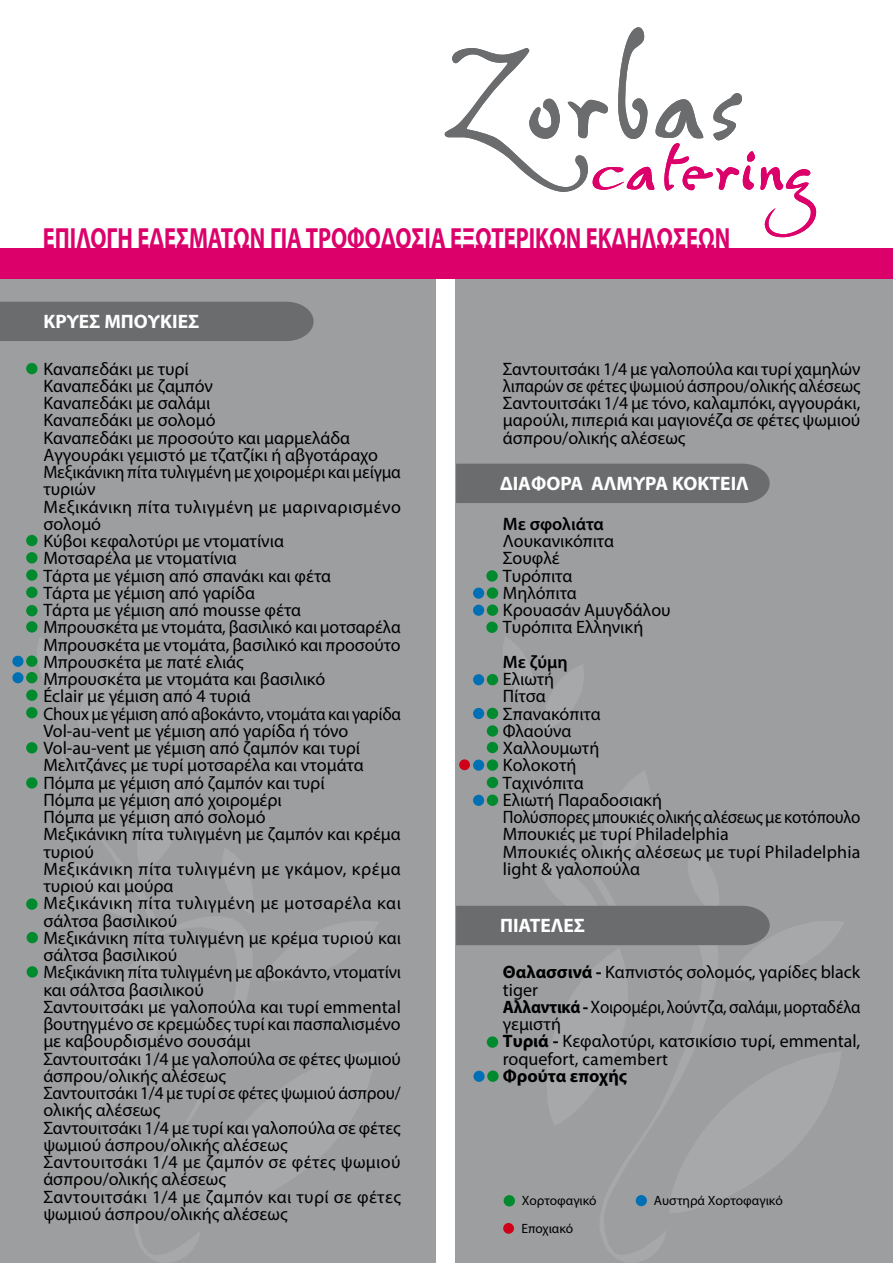
<style>
.page{position:relative;width:893px;height:1263px;background:#fff}
.page>*{position:absolute;margin:0;border:0;box-sizing:border-box;transform-origin:0 0}
.t1{font:700 29.25px "Myriad Pro";color:#dc006b;scale:.77 1}
.t2{font:700 19.5px "Myriad Pro";color:#fff}
.t3{font:18px/17.2px "Myriad Pro";color:#000}
.t4{font:600 18px "Myriad Pro";color:#000}
.t5{font:13.5px "Myriad Pro";color:#000}
.s1{font-weight:700}
.s2{font-family:"Lucida Grande";font-size:15.75px}
</style>
<div class="page">
<div style="left:0;top:267px;width:436px;height:996px;background:#9c9e9f"></div>
<div style="left:456px;top:263px;width:437px;height:1000px;background:#9c9e9f"></div>
<svg style="left:491px;top:637px;width:93px;height:92px"></svg>
<svg style="left:526px;top:714px;width:139px;height:548px"></svg>
<svg style="left:264px;top:921px;width:114px;height:59px"></svg>
<svg style="left:253px;top:1052px;width:122px;height:148px"></svg>
<svg style="left:26px;top:638px;width:92px;height:81px"></svg>
<svg style="left:61px;top:714px;width:192px;height:548px"></svg>
<svg style="left:445px;top:27px;width:372px;height:210px"></svg>
<div style="left:0;top:248px;width:893px;height:31px;background:#dc006b"></div>
<div style="left:0;top:302px;width:314px;height:39px;background:#6b6c6e"></div>
<div style="left:456px;top:464px;width:314px;height:39px;background:#6b6c6e"></div>
<svg style="left:456px;top:769px;width:388px;height:444px"></svg>
<div style="left:487px;top:1036px;width:11px;height:12px;background:#008a2e;border-radius:50%"></div>
<div style="left:26px;top:363px;width:12px;height:11px;background:#008a2e;border-radius:50%"></div>
<div style="left:26px;top:535px;width:12px;height:11px;background:#008a2e;border-radius:50%"></div>
<div style="left:26px;top:569px;width:12px;height:12px;background:#008a2e;border-radius:50%"></div>
<div style="left:26px;top:587px;width:12px;height:11px;background:#008a2e;border-radius:50%"></div>
<div style="left:26px;top:605px;width:12px;height:11px;background:#008a2e;border-radius:50%"></div>
<div style="left:26px;top:621px;width:12px;height:12px;background:#008a2e;border-radius:50%"></div>
<div style="left:26px;top:689px;width:12px;height:12px;background:#008a2e;border-radius:50%"></div>
<div style="left:26px;top:707px;width:12px;height:11px;background:#008a2e;border-radius:50%"></div>
<div style="left:26px;top:742px;width:12px;height:11px;background:#008a2e;border-radius:50%"></div>
<div style="left:26px;top:777px;width:12px;height:11px;background:#008a2e;border-radius:50%"></div>
<div style="left:26px;top:898px;width:12px;height:12px;background:#008a2e;border-radius:50%"></div>
<div style="left:27px;top:932px;width:11px;height:11px;background:#008a2e;border-radius:50%"></div>
<div style="left:27px;top:966px;width:11px;height:11px;background:#008a2e;border-radius:50%"></div>
<div style="left:26px;top:552px;width:12px;height:11px;background:#008a2e;border-radius:50%"></div>
<div style="left:26px;top:655px;width:11px;height:12px;background:#008a2e;border-radius:50%"></div>
<div style="left:12px;top:656px;width:12px;height:11px;background:#006fb4;border-radius:50%"></div>
<div style="left:26px;top:672px;width:11px;height:11px;background:#008a2e;border-radius:50%"></div>
<div style="left:12px;top:672px;width:12px;height:11px;background:#006fb4;border-radius:50%"></div>
<div style="left:486px;top:570px;width:12px;height:12px;background:#008a2e;border-radius:50%"></div>
<div style="left:486px;top:622px;width:12px;height:11px;background:#008a2e;border-radius:50%"></div>
<div style="left:487px;top:725px;width:11px;height:12px;background:#008a2e;border-radius:50%"></div>
<div style="left:487px;top:777px;width:11px;height:11px;background:#008a2e;border-radius:50%"></div>
<div style="left:487px;top:742px;width:11px;height:11px;background:#008a2e;border-radius:50%"></div>
<div style="left:487px;top:604px;width:11px;height:12px;background:#008a2e;border-radius:50%"></div>
<div style="left:473px;top:605px;width:11px;height:11px;background:#006fb4;border-radius:50%"></div>
<div style="left:487px;top:674px;width:11px;height:11px;background:#008a2e;border-radius:50%"></div>
<div style="left:473px;top:674px;width:11px;height:11px;background:#006fb4;border-radius:50%"></div>
<div style="left:487px;top:708px;width:11px;height:11px;background:#008a2e;border-radius:50%"></div>
<div style="left:473px;top:708px;width:11px;height:11px;background:#006fb4;border-radius:50%"></div>
<div style="left:487px;top:794px;width:11px;height:12px;background:#008a2e;border-radius:50%"></div>
<div style="left:473px;top:795px;width:11px;height:11px;background:#006fb4;border-radius:50%"></div>
<div style="left:487px;top:1070px;width:12px;height:12px;background:#008a2e;border-radius:50%"></div>
<div style="left:473px;top:1071px;width:12px;height:11px;background:#006fb4;border-radius:50%"></div>
<div style="left:487px;top:587px;width:11px;height:12px;background:#008a2e;border-radius:50%"></div>
<div style="left:473px;top:588px;width:11px;height:11px;background:#006fb4;border-radius:50%"></div>
<div style="left:487px;top:759px;width:11px;height:12px;background:#008a2e;border-radius:50%"></div>
<div style="left:473px;top:760px;width:11px;height:11px;background:#006fb4;border-radius:50%"></div>
<div style="left:459px;top:759px;width:11px;height:11px;background:#d10019;border-radius:50%"></div>
<div style="left:504px;top:1195px;width:11px;height:11px;background:#008a2e;border-radius:50%"></div>
<div style="left:636px;top:1195px;width:11px;height:11px;background:#006fb4;border-radius:50%"></div>
<div style="left:503px;top:1223px;width:11px;height:11px;background:#d10019;border-radius:50%"></div>
<h1 class="t1" style="left:43px;top:219px;width:894px">ΕΠΙΛΟΓΗ ΕΔΕΣΜΑΤΩΝ ΓΙΑ ΤΡΟΦΟΔΟΣΙΑ ΕΞΩΤΕΡΙΚΩΝ ΕΚΔΗΛΩΣΕΩΝ</h1>
<p class="t2" style="left:43px;top:308px;width:157px">ΚΡΥΕΣ ΜΠΟΥΚΙΕΣ</p>
<p class="t3" style="left:43px;top:360px;width:359px">Καναπεδάκι με τυρί<br>Καναπεδάκι με ζαμπόν<br>Καναπεδάκι με σαλάμι<br>Καναπεδάκι με σολoμό<br>Καναπεδάκι με προσούτο και μαρμελάδα<br>Αγγουράκι γεμιστό με τζατζίκι ή αβγοτάραχο<br>Μεξικάνικη πίτα τυλιγμένη με χοιρομέρι και μείγμα τυριών<br>Μεξικάνικη πίτα τυλιγμένη με μαριναρισμένο σολομό<br>Κύβοι κεφαλοτύρι με ντοματίνια<br>Μοτσαρέλα με ντοματίνια<br>Τάρτα με γέμιση από σπανάκι και φέτα<br>Τάρτα με γέμιση από γαρίδα<br>Τάρτα με γέμιση από mousse φέτα<br>Μπρουσκέτα με ντομάτα, βασιλικό και μοτσαρέλα<br>Μπρουσκέτα με ντομάτα, βασιλικό και προσούτο<br>Μπρουσκέτα με πατέ ελιάς<br>Μπρουσκέτα με ντομάτα και βασιλικό<br>Éclair με γέμιση από 4 τυριά<br>Choux με γέμιση από αβοκάντο, ντομάτα και γαρίδα<br>Vol-au-vent με γέμιση από γαρίδα ή τόνο<br>Vol-au-vent με γέμιση από ζαμπόν και τυρί<br>Μελιτζάνες με τυρί μοτσαρέλα και ντομάτα<br>Πόμπα με γέμιση από ζαμπόν και τυρί<br>Πόμπα με γέμιση από χοιρομέρι<br>Πόμπα με γέμιση από σολομό<br>Μεξικάνικη πίτα τυλιγμένη με ζαμπόν και κρέμα τυριού<br>Μεξικάνικη πίτα τυλιγμένη με γκάμον, κρέμα τυριού και μούρα<br>Μεξικάνικη πίτα τυλιγμένη με μοτσαρέλα και σάλτσα βασιλικού<br>Μεξικάνικη πίτα τυλιγμένη με κρέμα τυριού και σάλτσα βασιλικού<br>Μεξικάνικη πίτα τυλιγμένη με αβοκάντο, ντοματίνι και σάλτσα βασιλικού<br>Σαντουιτσάκι με γαλοπούλα και τυρί emmental βουτηγμένο σε κρεμώδες τυρί και πασπαλισμένο με καβουρδισμένο σουσάμι<br>Σαντουιτσάκι 1/4 με γαλοπούλα σε φέτες ψωμιού άσπρου/ολικής αλέσεως<br>Σαντουιτσάκι 1/4 με τυρί σε φέτες ψωμιού άσπρου/ ολικής αλέσεως<br>Σαντουιτσάκι 1/4 με τυρί και γαλοπούλα σε φέτες ψωμιού άσπρου/ολικής αλέσεως<br>Σαντουιτσάκι 1/4 με ζαμπόν σε φέτες ψωμιού άσπρου/ολικής αλέσεως<br>Σαντουιτσάκι 1/4 με ζαμπόν και τυρί σε φέτες ψωμιού άσπρου/ολικής αλέσεως</p>
<p class="t3" style="left:503px;top:360px;width:359px;text-align:justify">Σαντουιτσάκι 1/4 με γαλοπούλα και τυρί χαμηλών λιπαρών σε φέτες ψωμιού άσπρου/ολικής αλέσεως Σαντουιτσάκι 1/4 με τόνο, καλαμπόκι, αγγουράκι, μαρούλι, πιπεριά και μαγιονέζα σε φέτες ψωμιού άσπρου/ολικής αλέσεως</p>
<p class="t2" style="left:500px;top:470px;width:250px">ΔΙΑΦΟΡΑ ΑΛΜΥΡΑ ΚΟΚΤΕΙΛ</p>
<p class="t4" style="left:503px;top:512px;width:102px">Με σφολιάτα</p>
<p class="t3" style="left:503px;top:532px;width:169px">Λουκανικόπιτα<br>Σουφλέ<br>Τυρόπιτα<br>Μηλόπιτα<br>Κρουασάν Αμυγδάλου<br>Τυρόπιτα Ελληνική</p>
<p class="t4" style="left:503px;top:650px;width:66px">Με ζύμη</p>
<p class="t3" style="left:503px;top:670px;width:359px">Ελιωτή<br>Πίτσα<br>Σπανακόπιτα<br>Φλαούνα<br>Χαλλουμωτή<br>Κολοκοτή<br>Ταχινόπιτα<br>Ελιωτή Παραδοσιακή<br>Πολύσπορες μπουκιές ολικής αλέσεως με κοτόπουλο<br>Μπουκιές με τυρί Philadelphia<br>Μπουκιές ολικής αλέσεως με τυρί Philadelphia light &amp; γαλοπούλα</p>
<p class="t2" style="left:500px;top:912px;width:87px">ΠΙΑΤΕΛΕΣ</p>
<p class="t3" style="left:503px;top:963px;width:359px"><span class="s1">Θαλασσινά -</span> Καπνιστός σολομός, γαρίδες black tiger<br><span class="s1">Aλλαντικά -</span> Χοιρομέρι, λούντζα, σαλάμι, μορταδέλα γεμιστή<br><span class="s1">Τυριά -</span> Κεφαλοτύρι, κατσικίσιο τυρί, emmental, roquefort, <span class="s2">camembert<br></span><span class="s1">Φρούτα εποχής</span></p>
<p class="t5" style="left:522px;top:1192px;width:76px">Χορτοφαγικό</p>
<p class="t5" style="left:654px;top:1192px;width:130px">Αυστηρά Χορτοφαγικό</p>
<p class="t5" style="left:521px;top:1220px;width:53px">Εποχιακό</p>
</div>
